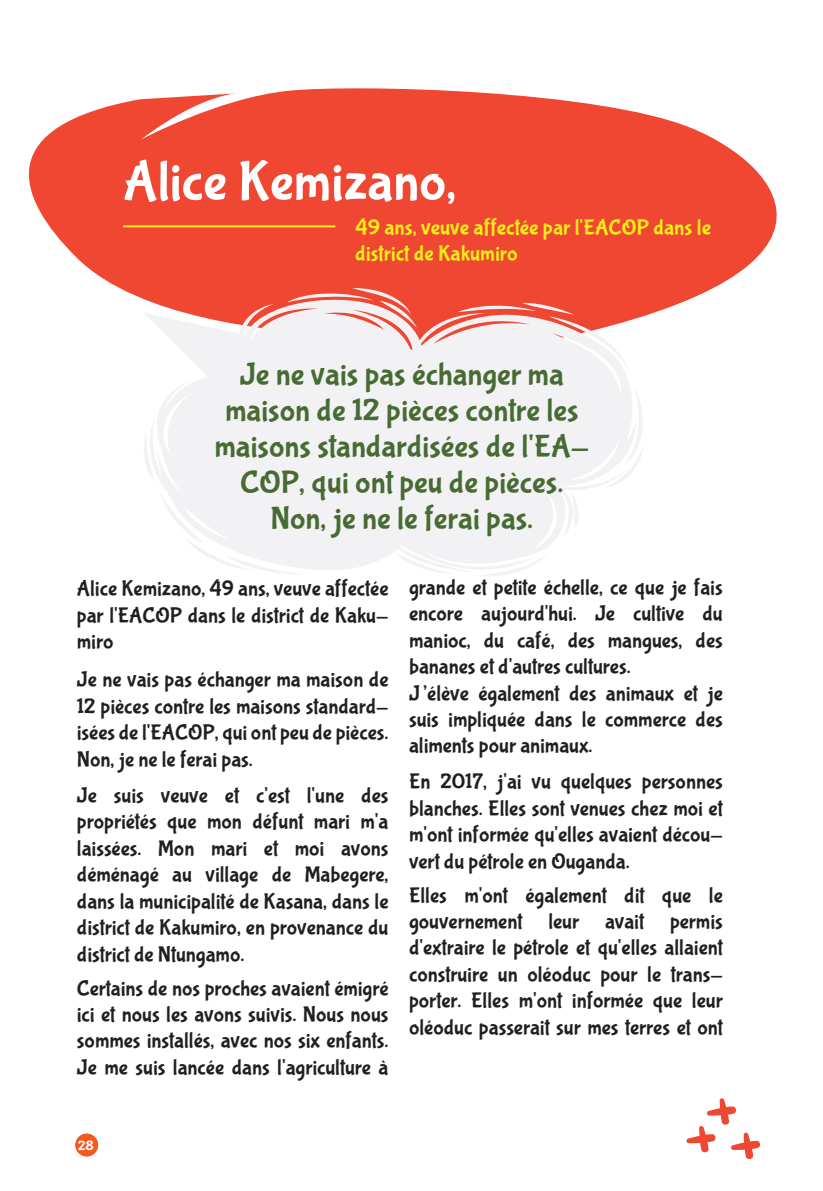
<style>
.page{position:relative;width:823px;height:1191px;background:#fff}
.page>*{position:absolute;margin:0;border:0;box-sizing:border-box;transform-origin:0 0}
.t1{font:56px "Bubblegum Sans";color:#fff}
.t2{font:32px/36px "Bubblegum Sans";color:#476b32;text-align:center}
.t3{font:22px/26.4px "Bubblegum Sans";color:#231f20;text-align:justify}
.t4{font:22px/26.4px "Bubblegum Sans";color:#f7ee17}
.t5{font:14px "Bubblegum Sans";color:#fff}
</style>
<div class="page">
<svg style="left:28px;top:88px;width:749px;height:231px;fill:#ef4731"></svg>
<svg style="left:143px;top:299px;width:492px;height:272px;fill:#f2f2f5"></svg>
<svg style="left:143px;top:431px;width:11px;height:50px"></svg>
<svg style="left:457px;top:302px;width:172px;height:71px"></svg>
<svg style="left:570px;top:491px;width:8px;height:37px"></svg>
<svg style="left:396px;top:553px;width:57px;height:20px"></svg>
<svg style="left:160px;top:492px;width:146px;height:82px"></svg>
<svg style="left:478px;top:551px;width:71px;height:25px"></svg>
<svg style="left:605px;top:385px;width:38px;height:103px"></svg>
<svg style="left:287px;top:288px;width:129px;height:40px"></svg>
<hr style="left:123px;top:225px;width:212px;height:2px;background:#f7ee17">
<div style="left:75px;top:1133px;width:23px;height:23px;background:#f25a21;border-radius:50%"></div>
<svg style="left:686px;top:1098px;width:74px;height:61px"></svg>
<h1 class="t1" style="left:123px;top:151px;width:334px">Alice Kemizano,</h1>
<p class="t4" style="left:355px;top:215px;width:357px">49 ans, veuve affectée par l'EACOP dans le district de Kakumiro</p>
<h2 class="t2" style="left:214px;top:357px;width:376px">Je ne vais pas échanger ma maison de 12 pièces contre les maisons standardisées de l'EA-<br>COP, qui ont peu de pièces.<br>Non, je ne le ferai pas.</h2>
<p class="t3" style="left:409px;top:575px;width:315px;text-align:left">grande et petite échelle, ce que je fais encore aujourd'hui. Je cultive du manioc, du café, des mangues, des bananes et d'autres cultures.<br>J’élève également des animaux et je suis impliquée dans le commerce des aliments pour animaux.</p>
<p class="t3" style="left:409px;top:769px;width:315px">En 2017, j'ai vu quelques personnes blanches. Elles sont venues chez moi et m'ont informée qu'elles avaient décou&shy;vert du pétrole en Ouganda.</p>
<p class="t3" style="left:409px;top:882px;width:315px">Elles m'ont également dit que le gouvernement leur avait permis d'extraire le pétrole et qu'elles allaient construire un oléoduc pour le trans&shy;porter. Elles m'ont informée que leur oléoduc passerait sur mes terres et ont</p>
<p class="t3" style="left:77px;top:576px;width:313px">Alice Kemizano, 49 ans, veuve affectée par l'EACOP dans le district de Kaku&shy;miro</p>
<p class="t3" style="left:77px;top:667px;width:313px">Je ne vais pas échanger ma maison de 12 pièces contre les maisons standard&shy;isées de l'EACOP, qui ont peu de pièces.<br>Non, je ne le ferai pas.</p>
<p class="t3" style="left:77px;top:783px;width:313px">Je suis veuve et c'est l'une des propriétés que mon défunt mari m'a laissées. Mon mari et moi avons déménagé au village de Mabegere, dans la municipalité de Kasana, dans le district de Kakumiro, en provenance du district de Ntungamo.</p>
<p class="t3" style="left:77px;top:975px;width:313px">Certains de nos proches avaient émigré ici et nous les avons suivis. Nous nous sommes installés, avec nos six enfants.<br>Je me suis lancée dans l'agriculture à</p>
<p class="t5" style="left:78px;top:1138px;width:17px">28</p>
</div>
